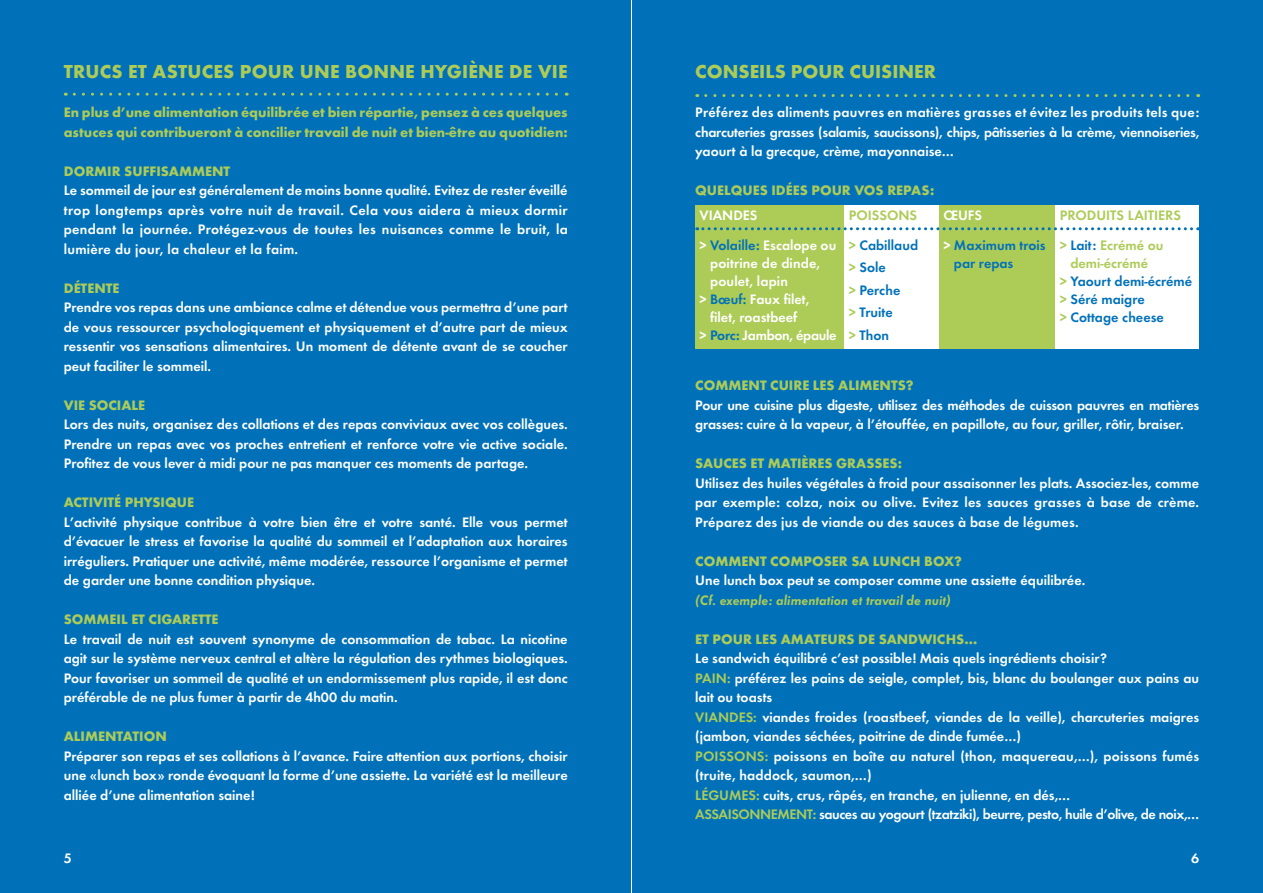
<style>
.page{position:relative;width:1263px;height:893px;background:#fff}
.page>*{position:absolute;margin:0;border:0;box-sizing:border-box;transform-origin:0 0}
.t1{font:800 19.5px "Function LH";letter-spacing:.01em;color:#adcb57}
.t2{font:700 14.25px/19.5px "Function";color:#fff;text-align:justify}
.t3{font:800 14.25px/19.5px "Function LH";color:#adcb57}
.t4{font:700 14.25px/19.5px "Function";letter-spacing:-.02em;color:#fff}
.t5{font:700 14.25px/22.5px "Function";color:#0071b9}
.t6{font:700 14.25px/30px "Function";color:#adcb57}
.t7{font:italic 700 14.25px "Function";color:#adcb57}
.s1{color:#0071b9}
.s2{color:#adcb57}
.s3{color:#fff}
</style>
<div class="page">
<div style="left:0;top:0;width:631px;height:893px;background:#0071b9"></div>
<div style="left:631px;top:0;width:632px;height:893px;background:#0071b9"></div>
<svg style="left:74px;top:93px;width:493px;height:3px"></svg>
<svg style="left:706px;top:94px;width:493px;height:3px"></svg>
<div style="left:695px;top:205px;width:149px;height:144px;background:#adcb57"></div>
<div style="left:844px;top:205px;width:95px;height:144px;background:#fff"></div>
<div style="left:939px;top:205px;width:117px;height:144px;background:#adcb57"></div>
<div style="left:1055px;top:205px;width:144px;height:144px;background:#fff"></div>
<svg style="left:697px;top:227px;width:502px;height:3px"></svg>
<hr style="left:631px;top:0;width:1px;height:893px;background:#fff">
<h1 class="t1" style="left:64px;top:60px;width:505px">TRUCS ET ASTUCES POUR UNE BONNE HYGIÈNE DE VIE</h1>
<p class="t3" style="left:64px;top:103px;width:505px">En plus d’une alimentation équilibrée et bien répartie, pensez à ces quelques astuces qui contribueront à concilier travail de nuit et bien-être au quotidien:</p>
<p class="t3" style="left:64px;top:161px;width:168px">DORMIR SUFFISAMMENT</p>
<p class="t2" style="left:64px;top:181px;width:505px">Le sommeil de jour est généralement de moins bonne qualité. Evitez de rester éveillé trop longtemps après votre nuit de travail. Cela vous aidera à mieux dormir pendant la journée. Protégez-vous de toutes les nuisances comme le bruit, la lumière du jour, la chaleur et la faim.</p>
<p class="t3" style="left:64px;top:278px;width:57px">DÉTENTE</p>
<p class="t2" style="left:64px;top:298px;width:505px">Prendre vos repas dans une ambiance calme et détendue vous permettra d’une part de vous ressourcer psychologiquement et physiquement et d’autre part de mieux ressentir vos sensations alimentaires. Un moment de détente avant de se coucher peut faciliter le sommeil.</p>
<p class="t3" style="left:64px;top:395px;width:83px">VIE SOCIALE</p>
<p class="t2" style="left:64px;top:415px;width:505px">Lors des nuits, organisez des collations et des repas conviviaux avec vos collègues.<br>Prendre un repas avec vos proches entretient et renforce votre vie active sociale.<br>Profitez de vous lever à midi pour ne pas manquer ces moments de partage.</p>
<p class="t3" style="left:64px;top:493px;width:132px">ACTIVITÉ PHYSIQUE</p>
<p class="t2" style="left:64px;top:512px;width:505px">L’activité physique contribue à votre bien être et votre santé. Elle vous permet d’évacuer le stress et favorise la qualité du sommeil et l’adaptation aux horaires irréguliers. Pratiquer une activité, même modérée, ressource l’organisme et permet de garder une bonne condition physique.</p>
<p class="t3" style="left:64px;top:610px;width:156px">SOMMEIL ET CIGARETTE</p>
<p class="t2" style="left:64px;top:629px;width:505px">Le travail de nuit est souvent synonyme de consommation de tabac. La nicotine agit sur le système nerveux central et altère la régulation des rythmes biologiques.<br>Pour favoriser un sommeil de qualité et un endormissement plus rapide, il est donc préférable de ne plus fumer à partir de 4h00 du matin.</p>
<p class="t3" style="left:64px;top:727px;width:105px">ALIMENTATION</p>
<p class="t2" style="left:64px;top:746px;width:505px">Préparer son repas et ses collations à l’avance. Faire attention aux portions, choisir une «lunch box» ronde évoquant la forme d’une assiette. La variété est la meilleure alliée d’une alimentation saine!</p>
<h1 class="t1" style="left:695px;top:60px;width:242px">CONSEILS POUR CUISINER</h1>
<p class="t2" style="left:695px;top:103px;width:505px">Préférez des aliments pauvres en matières grasses et évitez les produits tels que: charcuteries grasses (salamis, saucissons), chips, pâtisseries à la crème, viennoiseries, yaourt à la grecque, crème, mayonnaise…</p>
<p class="t3" style="left:695px;top:181px;width:241px">QUELQUES IDÉES POUR VOS REPAS:</p>
<p class="t2" style="left:699px;top:200px;width:138px;line-height:30px">VIANDES<br>&gt; <span class="s1">Volaille:</span> Escalope ou</p>
<p class="t2" style="left:710px;top:253px;width:111px">poitrine de dinde,</p>
<p class="t2" style="left:710px;top:271px;width:79px">poulet, lapin</p>
<p class="t2" style="left:699px;top:289px;width:111px">&gt; <span class="s1">Bœuf:</span> Faux filet,</p>
<p class="t2" style="left:710px;top:307px;width:89px">filet, roastbeef</p>
<p class="t4" style="left:699px;top:325px;width:139px">&gt; <span class="s1">Porc:</span> Jambon, épaule</p>
<p class="t6" style="left:849px;top:200px;width:71px">POISSONS &gt; <span class="s1">Cabillaud</span></p>
<p class="t5" style="left:849px;top:256px;width:53px"><span class="s2">&gt;</span> Sole<br><span class="s2">&gt;</span> Perche <span class="s2">&gt;</span> Truite <span class="s2">&gt;</span> Thon</p>
<p class="t5" style="left:943px;top:200px;width:104px;line-height:30px"><span class="s3">ŒUFS<br>&gt;</span> Maximum trois</p>
<p class="t5" style="left:954px;top:252px;width:61px">par repas</p>
<p class="t6" style="left:1060px;top:200px;width:123px">PRODUITS LAITIERS &gt; <span class="s1">Lait:</span> Ecrémé ou</p>
<p class="t5" style="left:1060px;top:254px;width:134px;line-height:18px;text-indent:11px"><span class="s2">demi-écrémé<br>&gt;</span> Yaourt demi-écrémé <span class="s2">&gt;</span> Séré maigre<br><span class="s2">&gt;</span> Cottage cheese</p>
<p class="t3" style="left:695px;top:376px;width:220px">COMMENT CUIRE LES ALIMENTS?</p>
<p class="t4" style="left:695px;top:395px;width:505px">Pour une cuisine plus digeste, utilisez des méthodes de cuisson pauvres en matières grasses: cuire à la vapeur, à l’étouffée, en papillote, au four, griller, rôtir, braiser.</p>
<p class="t3" style="left:695px;top:454px;width:208px">SAUCES ET MATIÈRES GRASSES:</p>
<p class="t2" style="left:695px;top:473px;width:505px">Utilisez des huiles végétales à froid pour assaisonner les plats. Associez-les, comme par exemple: colza, noix ou olive. Evitez les sauces grasses à base de crème.<br>Préparez des jus de viande ou des sauces à base de légumes.</p>
<p class="t3" style="left:695px;top:551px;width:268px">COMMENT COMPOSER SA LUNCH BOX?</p>
<p class="t2" style="left:695px;top:571px;width:391px">Une lunch box peut se composer comme une assiette équilibrée.</p>
<p class="t7" style="left:695px;top:592px;width:257px">(Cf. exemple: alimentation et travail de nuit)</p>
<p class="t3" style="left:695px;top:629px;width:284px">ET POUR LES AMATEURS DE SANDWICHS…</p>
<p class="t2" style="left:695px;top:649px;width:505px;text-align:left">Le sandwich équilibré c’est possible! Mais quels ingrédients choisir?<br><span class="s2">PAIN:</span> préférez les pains de seigle, complet, bis, blanc du boulanger aux pains au lait ou toasts<br><span class="s2">VIANDES:</span> viandes froides (roastbeef, viandes de la veille), charcuteries maigres (jambon, viandes séchées, poitrine de dinde fumée…)<br><span class="s2">POISSONS:</span> poissons en boîte au naturel (thon, maquereau,…), poissons fumés (truite, haddock, saumon,…)<br><span class="s2">LÉGUMES:</span> cuits, crus, râpés, en tranche, en julienne, en dés,…<br><span class="s2">ASSAISONNEMENT:</span> sauces au yogourt (tzatziki), beurre, pesto, huile d’olive, de noix,…</p>
<p class="t2" style="left:64px;top:849px;width:10px">5</p>
<p class="t2" style="left:1191px;top:849px;width:10px">6</p>
</div>
